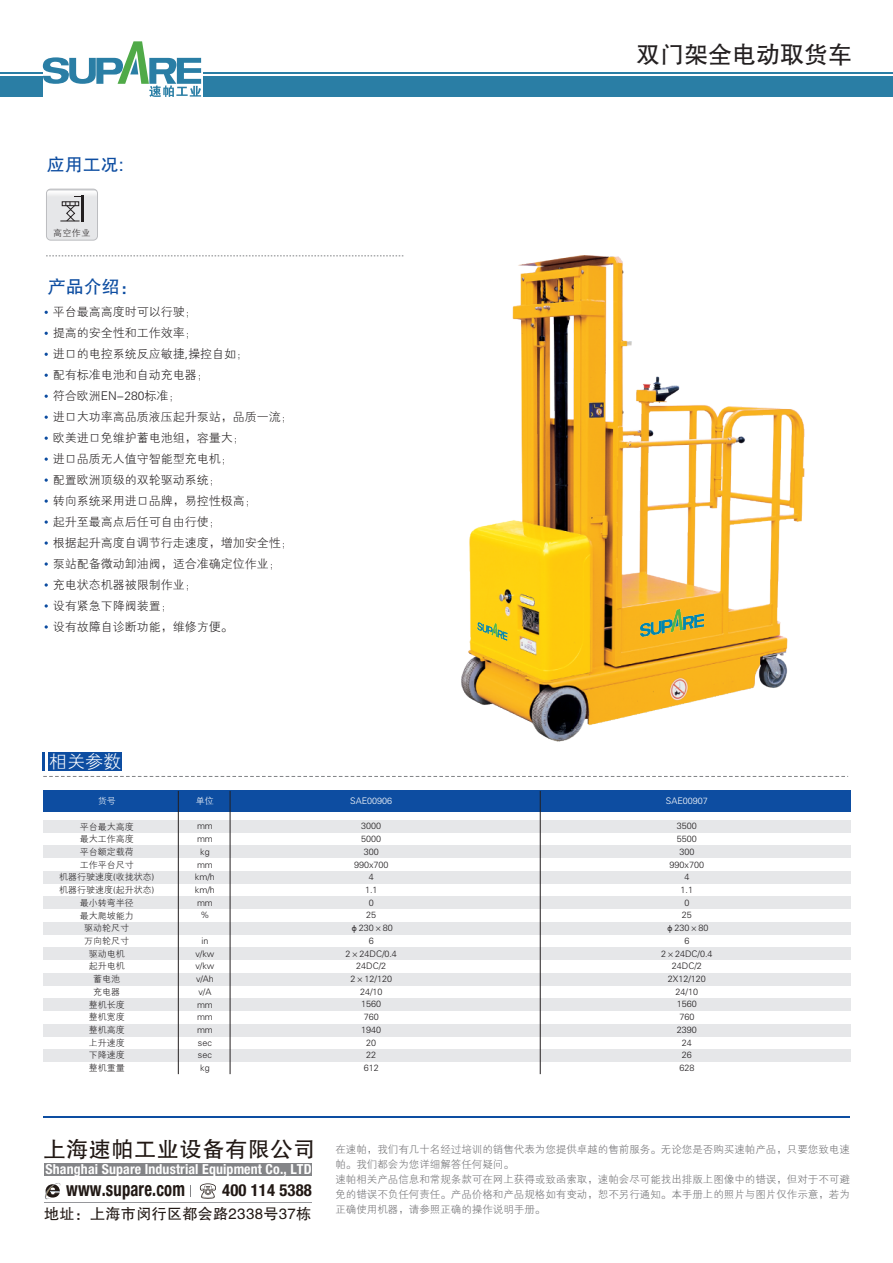
<style>
.page{position:relative;width:893px;height:1263px;background:#fff}
.page>*{position:absolute;margin:0;border:0;box-sizing:border-box;transform-origin:0 0}
.t1{font:24px "FZHTJW GB1 0";color:#231f20}
.t2{font:22.2px "FZHTJW GB1 0";letter-spacing:.025em;color:#211814}
.t3{font:700 condensed 19.95px "Helvetica Neue LT Pro";letter-spacing:.01em;color:#211814;scale:.83 1}
.t4{font:18px "FZHTJW GB1 0";color:#0d4da1}
.t5{font:18px "FZXH1 JW GB1 0";color:#fff}
.t6{font:700 condensed 16.65px "Helvetica Neue LT Pro";letter-spacing:.01em;color:#211814}
.t7{font:15px "FZHTJW GB1 0";letter-spacing:.025em;color:#211814}
.t8{font:700 condensed 13.8px "Helvetica Neue LT Pro";letter-spacing:.01em;color:#fff}
.t9{font:12px/21px "FZXH1 JW GB1 0";color:#231f20}
.t10{font:10.5px/15px "FZXH1 JW GB1 0";color:#6f6f72}
.t11{font:9px/12.8px "FZXH1 JW GB1 0";color:#211e20;text-align:center}
.t12{font:9px "FZXH1 JW GB1 0";color:#fff}
.t13{font:9px "FZXH1 JW GB1 0";color:#231f20}
</style>
<div class="page">
<svg style="left:42px;top:41px;width:159px;height:56px"></svg>
<div style="left:203px;top:77px;width:690px;height:20px;background:#2a7ea5"></div>
<hr style="left:203px;top:72px;width:690px;height:1px;background:#2a7ea5">
<div style="left:0;top:77px;width:43px;height:20px;background:#2a7ea5"></div>
<hr style="left:0;top:72px;width:43px;height:1px;background:#2a7ea5">
<div style="left:45px;top:1163px;width:267px;height:12px;background:#848588"></div>
<hr style="left:45px;top:1202px;width:267px;height:1px;background:#96979b">
<svg style="left:190px;top:1185px;width:1px;height:12px"></svg>
<svg style="left:199px;top:1183px;width:17px;height:16px"></svg>
<svg style="left:45px;top:1183px;width:16px;height:17px"></svg>
<hr style="left:43px;top:1117px;width:807px;height:1px;background:#0d4da1">
<svg style="left:46px;top:256px;width:358px;height:1px"></svg>
<svg style="left:46px;top:189px;width:51px;height:51px"></svg>
<svg style="left:45px;top:499px;width:3px;height:4px"></svg>
<svg style="left:45px;top:520px;width:3px;height:4px"></svg>
<svg style="left:45px;top:541px;width:3px;height:4px"></svg>
<svg style="left:45px;top:562px;width:3px;height:4px"></svg>
<svg style="left:45px;top:583px;width:3px;height:4px"></svg>
<svg style="left:45px;top:604px;width:3px;height:4px"></svg>
<svg style="left:45px;top:625px;width:3px;height:4px"></svg>
<div style="left:43px;top:820px;width:807px;height:12px;background:#e6e7e9"></div>
<div style="left:43px;top:845px;width:807px;height:13px;background:#e6e7e9"></div>
<div style="left:43px;top:871px;width:807px;height:12px;background:#e6e7e9"></div>
<div style="left:43px;top:896px;width:807px;height:13px;background:#e6e7e9"></div>
<div style="left:43px;top:922px;width:807px;height:12px;background:#e6e7e9"></div>
<div style="left:43px;top:947px;width:807px;height:13px;background:#e6e7e9"></div>
<div style="left:43px;top:973px;width:807px;height:12px;background:#e6e7e9"></div>
<div style="left:43px;top:998px;width:807px;height:13px;background:#e6e7e9"></div>
<div style="left:43px;top:1024px;width:807px;height:12px;background:#e6e7e9"></div>
<div style="left:43px;top:1049px;width:807px;height:13px;background:#e6e7e9"></div>
<div style="left:43px;top:791px;width:807px;height:21px;background:#0d4da1"></div>
<svg style="left:43px;top:776px;width:805px;height:1px"></svg>
<div style="left:48px;top:752px;width:74px;height:18px;background:#0d4da1"></div>
<svg style="left:43px;top:752px;width:2px;height:18px"></svg>
<hr style="left:178px;top:791px;width:1px;height:283px;background:#231f20">
<hr style="left:230px;top:791px;width:1px;height:283px;background:#231f20">
<hr style="left:540px;top:791px;width:1px;height:283px;background:#231f20">
<img style="left:462px;top:256px;width:342px;height:485px">
<img style="left:641px;top:610px;width:62px;height:27px">
<img style="left:477px;top:622px;width:31px;height:19px">
<h3 class="t4" style="left:47px;top:155px;width:78px">应用工况:</h3>
<p class="t13" style="left:53px;top:228px;width:39px">高空作业</p>
<h3 class="t4" style="left:48px;top:277px;width:91px">产品介绍：</h3>
<p class="t9" style="left:53px;top:302px;width:241px">平台最高高度时可以行驶；<br>提高的安全性和工作效率；<br>进口的电控系统反应敏捷,操控自如；<br>配有标准电池和自动充电器；<br>符合欧洲EN-280标准；<br>进口大功率高品质液压起升泵站，品质一流；欧美进口免维护蓄电池组，容量大；<br>进口品质无人值守智能型充电机；<br>配置欧洲顶级的双轮驱动系统；<br>转向系统采用进口品牌，易控性极高；<br>起升至最高点后任可自由行使；<br>根据起升高度自调节行走速度，增加安全性；泵站配备微动卸油阀，适合准确定位作业；充电状态机器被限制作业；<br>设有紧急下降阀装置；<br>设有故障自诊断功能，维修方便。</p>
<h1 class="t1" style="left:636px;top:41px;width:217px">双门架全电动取货车</h1>
<h3 class="t5" style="left:49px;top:751px;width:73px">相关参数</h3>
<p class="t12" style="left:98px;top:796px;width:19px">货号</p>
<p class="t11" style="left:59px;top:820px;width:96px">平台最大高度<br>最大工作高度<br>平台额定载荷<br>工作平台尺寸<br>机器行驶速度(收拢状态)机器行驶速度(起升状态)最小转弯半径<br>最大爬坡能力<br>驱动轮尺寸<br>万向轮尺寸<br>驱动电机<br>起升电机<br>蓄电池<br>充电器<br>整机长度<br>整机宽度<br>整机高度<br>上升速度<br>下降速度<br>整机重量</p>
<p class="t12" style="left:196px;top:796px;width:19px">单位</p>
<p class="t11" style="left:195px;top:820px;width:21px">mm mm kg mm km/h km/h mm %</p>
<p class="t11" style="left:195px;top:935px;width:20px">in v/kw v/kw v/Ah v/A mm mm mm sec sec kg</p>
<p class="t12" style="left:350px;top:796px;width:43px">SAE00906</p>
<p class="t11" style="left:346px;top:820px;width:53px">3000<br>5000<br>300<br>990x700<br>4<br>1.1<br>0<br>25 φ230×80<br>6<br>2×24DC/0.4<br>24DC/2<br>2×12/120<br>24/10<br>1560<br>760<br>1940<br>20<br>22<br>612</p>
<p class="t12" style="left:666px;top:796px;width:43px">SAE00907</p>
<p class="t11" style="left:661px;top:820px;width:53px">3500<br>5500<br>300<br>990x700<br>4<br>1.1<br>0<br>25 φ230×80<br>6<br>2×24DC/0.4<br>24DC/2<br>2X12/120<br>24/10<br>1560<br>760<br>2390<br>24<br>26<br>628</p>
<h2 class="t2" style="left:43px;top:1137px;width:274px">上海速帕工业设备有限公司</h2>
<h3 class="t8" style="left:46px;top:1160px;width:268px">Shanghai Supare Industrial Equipment Co., LTD</h3>
<h3 class="t3" style="left:66px;top:1177px;width:145px">www.supare.com</h3>
<h3 class="t6" style="left:222px;top:1180px;width:91px">400 114 5388</h3>
<h3 class="t7" style="left:44px;top:1206px;width:269px">地址：上海市闵行区都会路2338号37栋</h3>
<p class="t10" style="left:335px;top:1142px;width:516px">在速帕，我们有几十名经过培训的销售代表为您提供卓越的售前服务。无论您是否购买速帕产品，只要您致电速帕。我们都会为您详细解答任何疑问。<br>速帕相关产品信息和常规条款可在网上获得或致函索取，速帕会尽可能找出排版上图像中的错误，但对于不可避免的错误不负任何责任。产品价格和产品规格如有变动，恕不另行通知。本手册上的照片与图片仅作示意，若为正确使用机器，请参照正确的操作说明手册。</p>
</div>
